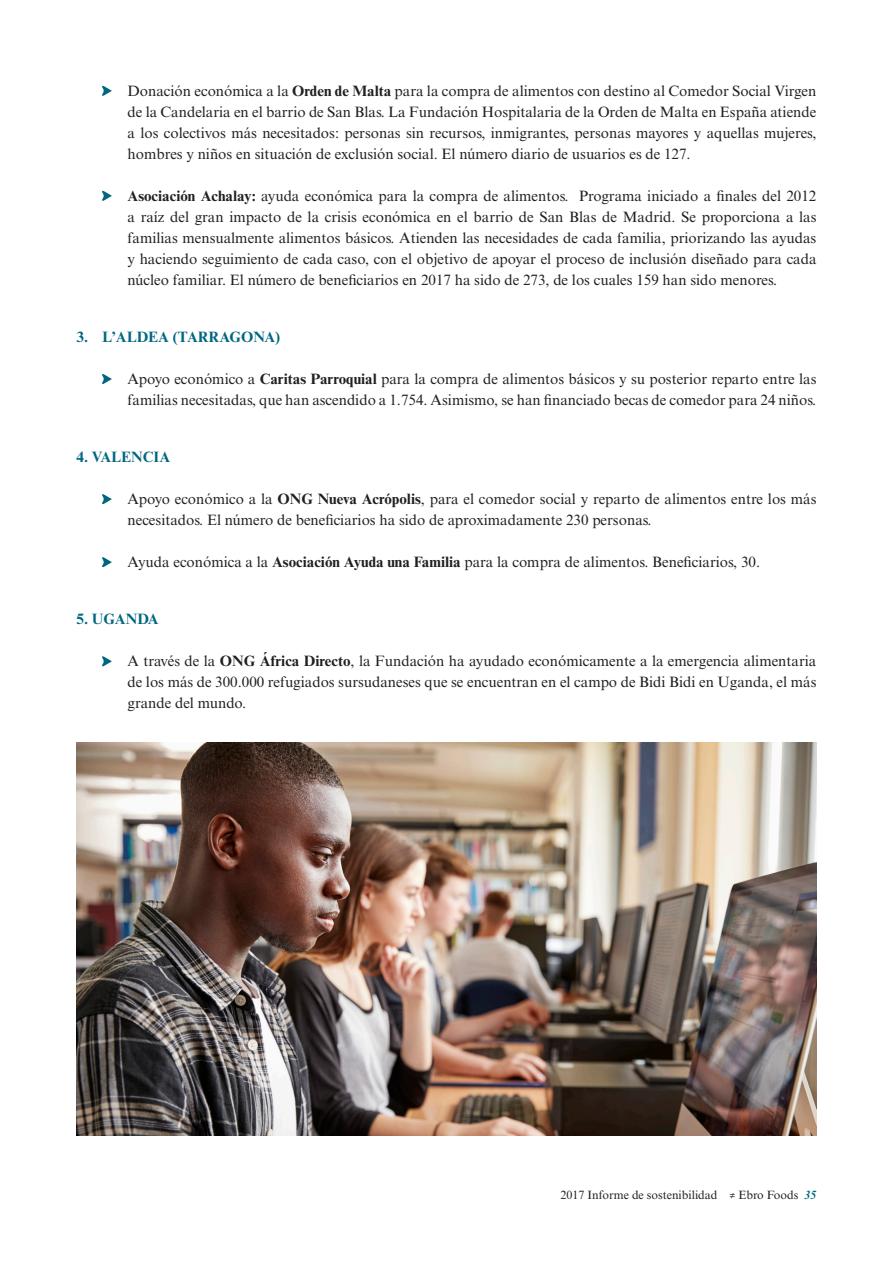
<style>
.page{position:relative;width:893px;height:1263px;background:#fff}
.page>*{position:absolute;margin:0;border:0;box-sizing:border-box;transform-origin:0 0}
.t1{font:15px/21px "Times New Roman MT Std";color:#231f20;text-align:justify}
.t2{font:700 15px "Times New Roman MT Std";color:#006680}
.t3{font:12px "Times New Roman MT Std";color:#231f20}
.s1{font-weight:700}
.s2{font-weight:700;font-style:italic;color:#006680}
</style>
<div class="page">
<svg style="left:102px;top:86px;width:10px;height:10px"></svg>
<svg style="left:102px;top:191px;width:10px;height:10px"></svg>
<svg style="left:102px;top:374px;width:10px;height:10px"></svg>
<svg style="left:102px;top:494px;width:10px;height:10px"></svg>
<svg style="left:102px;top:557px;width:10px;height:10px"></svg>
<svg style="left:102px;top:656px;width:10px;height:10px"></svg>
<img style="left:77px;top:742px;width:739px;height:393px">
<p class="t1" style="left:128px;top:80px;width:690px">Donación económica a la <span class="s1">Orden de Malta</span> para la compra de alimentos con destino al Comedor Social Virgen de la Candelaria en el barrio de San Blas. La Fundación Hospitalaria de la Orden de Malta en España atiende a los colectivos más necesitados: personas sin recursos, inmigrantes, personas mayores y aquellas mujeres, hombres y niños en situación de exclusión social. El número diario de usuarios es de 127.</p>
<p class="t1" style="left:128px;top:185px;width:690px"><span class="s1">Asociación Achalay:</span> ayuda económica para la compra de alimentos. Programa iniciado a finales del 2012 a raíz del gran impacto de la crisis económica en el barrio de San Blas de Madrid. Se proporciona a las familias mensualmente alimentos básicos. Atienden las necesidades de cada familia, priorizando las ayudas y haciendo seguimiento de cada caso, con el objetivo de apoyar el proceso de inclusión diseñado para cada núcleo familiar. El número de beneficiarios en 2017 ha sido de 273, de los cuales 159 han sido menores.</p>
<p class="t2" style="left:77px;top:328px;width:205px">3. L’ALDEA (TARRAGONA)</p>
<p class="t1" style="left:128px;top:368px;width:690px">Apoyo económico a <span class="s1">Caritas Parroquial</span> para la compra de alimentos básicos y su posterior reparto entre las familias necesitadas, que han ascendido a 1.754. Asimismo, se han financiado becas de comedor para 24 niños.</p>
<p class="t2" style="left:77px;top:448px;width:95px">4. VALENCIA</p>
<p class="t1" style="left:128px;top:489px;width:690px">Apoyo económico a la <span class="s1">ONG Nueva Acrópolis</span>, para el comedor social y reparto de alimentos entre los más necesitados. El número de beneficiarios ha sido de aproximadamente 230 personas.</p>
<p class="t1" style="left:128px;top:552px;width:634px">Ayuda económica a la <span class="s1">Asociación Ayuda una Familia</span> para la compra de alimentos. Beneficiarios, 30.</p>
<p class="t2" style="left:77px;top:610px;width:83px">5. UGANDA</p>
<p class="t1" style="left:128px;top:651px;width:690px">A través de la <span class="s1">ONG África Directo</span>, la Fundación ha ayudado económicamente a la emergencia alimentaria de los más de 300.000 refugiados sursudaneses que se encuentran en el campo de Bidi Bidi en Uganda, el más grande del mundo.</p>
<p class="t3" style="left:561px;top:1188px;width:257px">2017 Informe de sostenibilidad ≠ Ebro Foods <span class="s2">35</span></p>
</div>
